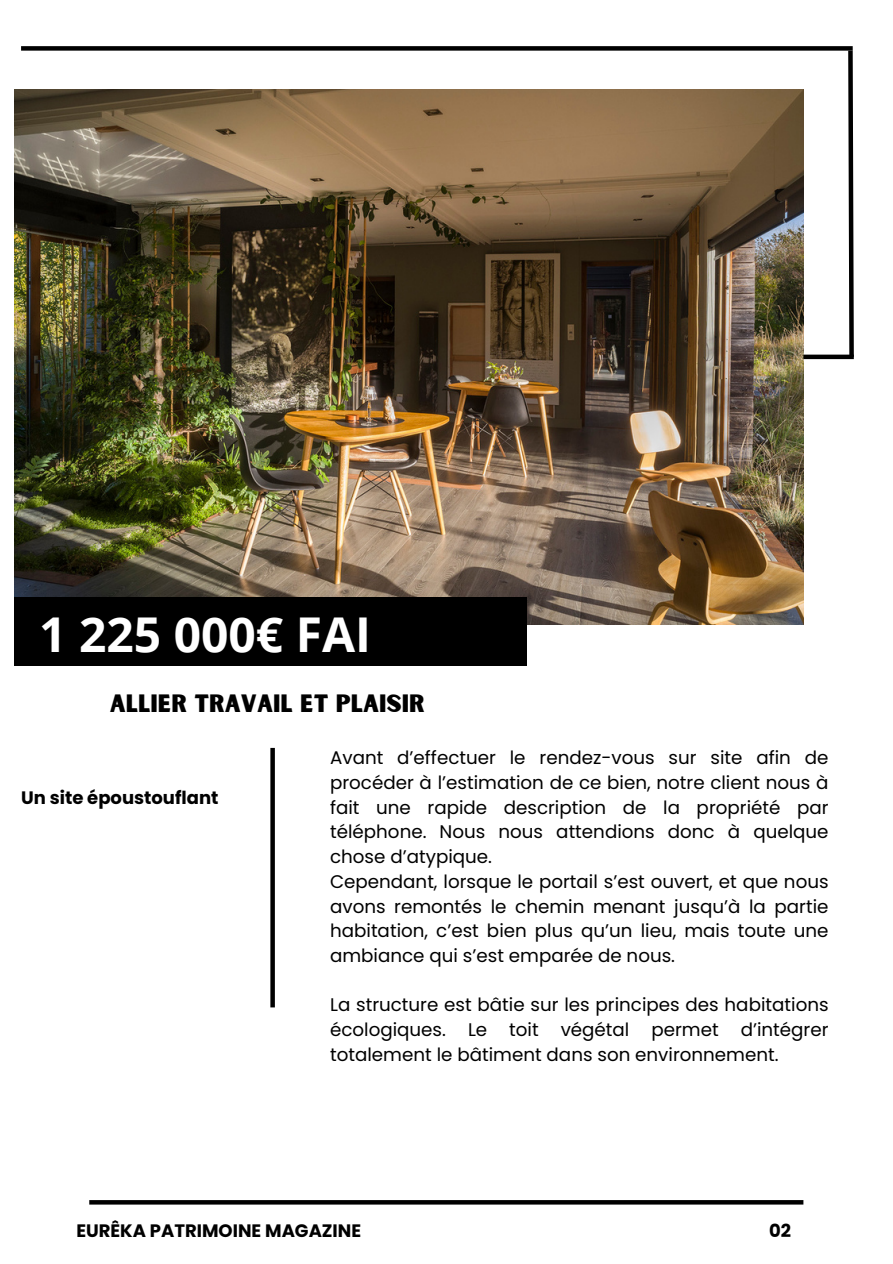
<style>
.page{position:relative;width:893px;height:1264px;background:#fff}
.page>*{position:absolute;margin:0;border:0;box-sizing:border-box;transform-origin:0 0}
.t1{font:700 48px "Open Sans";color:#fff}
.t2{font:24px "Sunborn Sans One";color:#000}
.t3{font:18.3px/24.8px "Poppins";color:#000;text-align:justify}
.t4{font:700 18px "Poppins";color:#000}
</style>
<div class="page">
<img style="left:14px;top:89px;width:789px;height:535px">
<div style="left:270px;top:748px;width:5px;height:259px;background:#000"></div>
<div style="left:21px;top:46px;width:831px;height:5px;background:#000"></div>
<svg style="left:845px;top:46px;width:9px;height:314px"></svg>
<div style="left:803px;top:354px;width:50px;height:5px;background:#000"></div>
<div style="left:14px;top:597px;width:512px;height:68px;background:#000"></div>
<svg style="left:89px;top:1200px;width:714px;height:4px;background:#050505"></svg>
<p class="t1" style="left:39px;top:601px;width:333px">1 225 000€ FAI</p>
<p class="t2" style="left:110px;top:688px;width:317px">ALLIER TRAVAIL ET PLAISIR</p>
<p class="t4" style="left:21px;top:784px;width:199px">Un site époustouflant</p>
<p class="t3" style="left:330px;top:745px;width:500px">Avant d’effectuer le rendez-vous sur site afin de procéder à l’estimation de ce bien, notre client nous à fait une rapide description de la propriété par téléphone. Nous nous attendions donc à quelque chose d’atypique.</p>
<p class="t3" style="left:330px;top:869px;width:500px">Cependant, lorsque le portail s’est ouvert, et que nous avons remontés le chemin menant jusqu’à la partie habitation, c’est bien plus qu’un lieu, mais toute une ambiance qui s’est emparée de nous.</p>
<p class="t3" style="left:330px;top:992px;width:500px">La structure est bâtie sur les principes des habitations écologiques. Le toit végétal permet d’intégrer totalement le bâtiment dans son environnement.</p>
<p class="t4" style="left:76px;top:1217px;width:286px">EURÊKA PATRIMOINE MAGAZINE</p>
<p class="t4" style="left:769px;top:1217px;width:23px">02</p>
</div>
